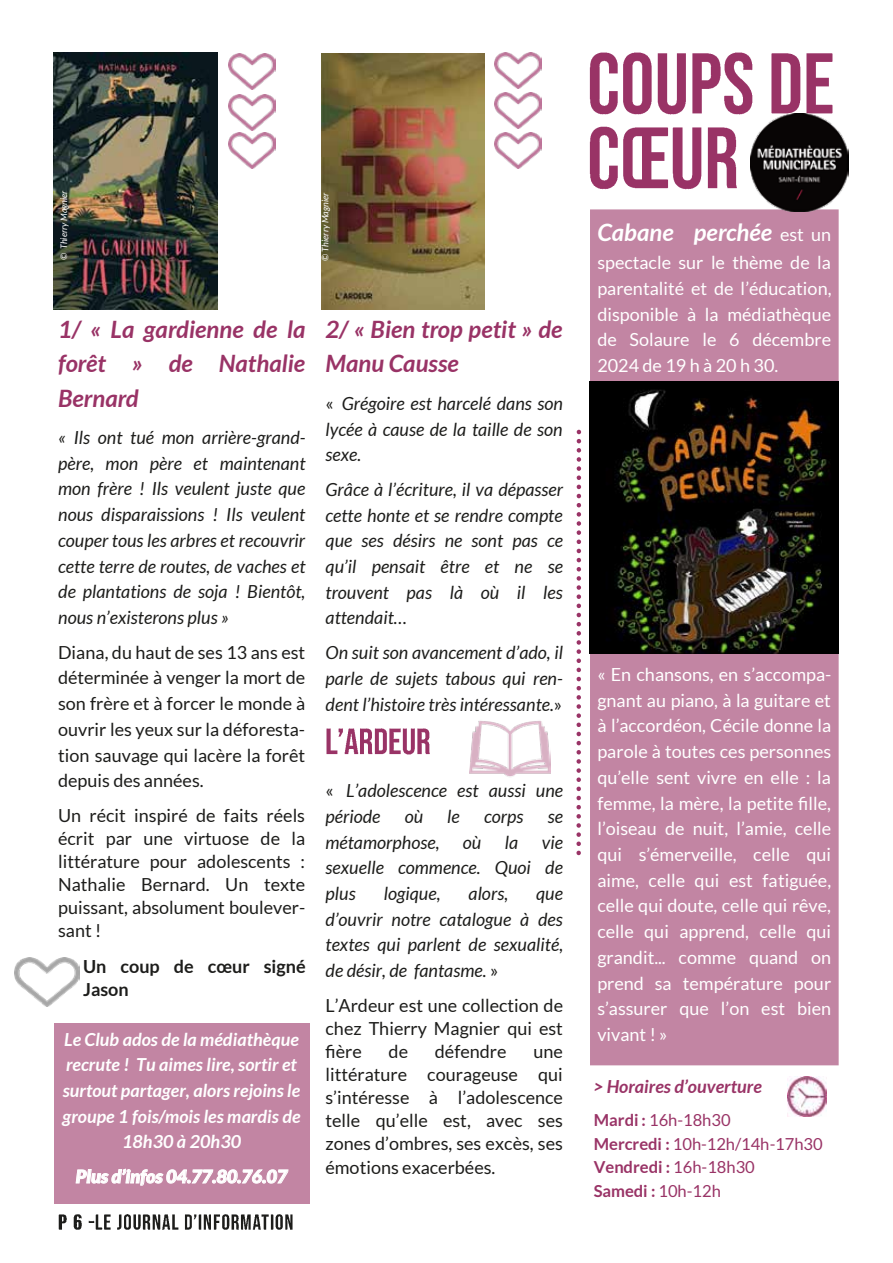
<style>
.page{position:relative;width:893px;height:1263px;background:#fff}
.page>*{position:absolute;margin:0;border:0;box-sizing:border-box;transform-origin:0 0}
.t1{font:italic 700 24px/34.3px "Lato";color:#936}
.t2{font:italic 700 24px "Lato";color:#fff}
.t3{font:italic 18px/25.7px "Lato";color:#1d1d1b;text-align:justify}
.t4{font:18px/25.7px "Lato";color:#fff;text-align:justify}
.t5{font:18px/23.1px "Lato";color:#1d1d1b;text-align:justify}
.t6{font:italic 700 18px/25.7px "Lato";color:#fff;text-align:center}
.t7{font:italic 900 18px "Lato";color:#fff}
.t8{font:700 18px/23.2px "Lato";color:#1d1d1b}
.t9{font:italic 700 18px "Lato";color:#936}
.t10{font:16.5px/23.5px "Lato";letter-spacing:-.005em;color:#936}
.t11{font:italic 9px "Lato";letter-spacing:-.005em;color:#fff}
.s1{font-style:normal}
.s2{font-weight:400;font-style:normal;font-size:18px}
.s3{font-weight:700}
</style>
<div class="page">
<img style="left:54px;top:52px;width:163px;height:257px">
<img style="left:322px;top:54px;width:162px;height:256px">
<img style="left:326px;top:728px;width:12px;height:27px">
<img style="left:338px;top:728px;width:7px;height:26px">
<img style="left:345px;top:728px;width:85px;height:27px">
<img style="left:589px;top:52px;width:244px;height:62px">
<img style="left:589px;top:111px;width:187px;height:79px">
<svg style="left:576px;top:432px;width:5px;height:424px"></svg>
<div style="left:592px;top:211px;width:245px;height:853px;background:#c285a3"></div>
<div style="left:590px;top:209px;width:249px;height:856px;border:3px solid #c285a3"></div>
<img style="left:751px;top:114px;width:97px;height:97px">
<img style="left:787px;top:1077px;width:40px;height:39px">
<div style="left:54px;top:1023px;width:256px;height:180px;background:#c285a3"></div>
<svg style="left:76px;top:1168px;width:213px;height:18px"></svg>
<img style="left:228px;top:54px;width:47px;height:36px">
<img style="left:228px;top:133px;width:47px;height:36px">
<img style="left:228px;top:94px;width:47px;height:36px">
<img style="left:494px;top:52px;width:47px;height:36px">
<img style="left:494px;top:92px;width:47px;height:36px">
<img style="left:494px;top:133px;width:47px;height:36px">
<img style="left:14px;top:958px;width:65px;height:49px">
<img style="left:58px;top:1214px;width:134px;height:16px">
<img style="left:88px;top:1214px;width:14px;height:16px">
<img style="left:193px;top:1214px;width:4px;height:6px">
<img style="left:198px;top:1214px;width:95px;height:16px">
<img style="left:469px;top:720px;width:82px;height:57px">
<img style="left:589px;top:382px;width:249px;height:272px">
<p class="t11" style="left:59px;top:260px;width:71px;rotate:-90deg">© Thierry Magnier</p>
<p class="t11" style="left:320px;top:260px;width:69px;rotate:-90deg">© Thierry Magnier</p>
<h1 class="t1" style="left:58px;top:313px;width:249px;text-align:justify">1/ « La gardienne de la forêt » de Nathalie Bernard</h1>
<p class="t3" style="left:58px;top:425px;width:249px">« Ils ont tué mon arrière-grand&shy;père, mon père et maintenant mon frère ! Ils veulent juste que nous disparaissions ! Ils veulent couper tous les arbres et recouvrir cette terre de routes, de vaches et de plantations de soja ! Bientôt, nous n’existerons plus »</p>
<p class="t5" style="left:58px;top:639px;width:249px;line-height:25.7px">Diana, du haut de ses 13 ans est déterminée à venger la mort de son frère et à forcer le monde à ouvrir les yeux sur la déforesta&shy;tion sauvage qui lacère la forêt depuis des années.</p>
<p class="t5" style="left:58px;top:804px;width:249px">Un récit inspiré de faits réels écrit par une virtuose de la littérature pour adolescents :<br>Nathalie Bernard. Un texte puissant, absolument boulever&shy;sant !</p>
<p class="t8" style="left:83px;top:954px;width:224px">Un coup de cœur signé<br>Jason</p>
<p class="t6" style="left:63px;top:1026px;width:239px">Le Club ados de la médiathèque recrute ! Tu aimes lire, sortir et surtout partager, alors rejoins le groupe 1 fois/mois les mardis de<br>18h30 à 20h30</p>
<p class="t7" style="left:76px;top:1166px;width:213px">Plus d’infos 04.77.80.76.07</p>
<h1 class="t1" style="left:326px;top:313px;width:239px">2/ « Bien trop petit » de<br>Manu Causse</h1>
<p class="t3" style="left:326px;top:391px;width:239px"><span class="s1">«</span> Grégoire est harcelé dans son lycée à cause de la taille de son sexe.</p>
<p class="t3" style="left:326px;top:477px;width:239px">Grâce à l’écriture, il va dépasser cette honte et se rendre compte que ses désirs ne sont pas ce qu’il pensait être et ne se trouvent pas là où il les attendait…</p>
<p class="t3" style="left:326px;top:640px;width:239px">On suit son avancement d’ado, il parle de sujets tabous qui ren&shy;dent l’histoire très intéressante.<span class="s1">»</span></p>
<p class="t3" style="left:326px;top:778px;width:239px"><span class="s1">«</span> L’adolescence est aussi une période</p>
<p class="t3" style="left:405px;top:804px;width:20px">où</p>
<p class="t3" style="left:447px;top:804px;width:14px">le</p>
<p class="t3" style="left:484px;top:804px;width:41px">corps</p>
<p class="t3" style="left:548px;top:804px;width:17px">se</p>
<p class="t3" style="left:326px;top:830px;width:115px">métamorphose,</p>
<p class="t3" style="left:463px;top:830px;width:20px">où</p>
<p class="t3" style="left:505px;top:830px;width:15px">la</p>
<p class="t3" style="left:326px;top:830px;width:239px;text-indent:216px">vie sexuelle commence. Quoi de plus</p>
<p class="t3" style="left:384px;top:881px;width:58px">logique,</p>
<p class="t3" style="left:469px;top:881px;width:41px">alors,</p>
<p class="t3" style="left:326px;top:881px;width:239px;text-indent:211px">que d’ouvrir notre catalogue à des textes qui parlent de sexualité, de désir, de fantasme. <span class="s1">»</span></p>
<p class="t5" style="left:326px;top:994px;width:239px">L’Ardeur est une collection de chez Thierry Magnier qui est fière</p>
<p class="t5" style="left:388px;top:1040px;width:21px">de</p>
<p class="t5" style="left:435px;top:1040px;width:73px">défendre</p>
<p class="t5" style="left:326px;top:1040px;width:239px;text-indent:208px">une littérature courageuse qui s’intéresse à l’adolescence telle qu’elle est, avec ses zones d’ombres, ses excès, ses émotions exacerbées.</p>
<h1 class="t2" style="left:597px;top:218px;width:235px">Cabane perchée <span class="s2">est un</span></h1>
<p class="t4" style="left:597px;top:250px;width:236px">spectacle sur le thème de la parentalité et de l’éducation, disponible à la médiathèque de Solaure le 6 décembre 2024 de 19 h à 20 h 30.</p>
<p class="t4" style="left:597px;top:662px;width:236px">« En chansons, en s’accompa&shy;gnant au piano, à la guitare et à l’accordéon, Cécile donne la parole à toutes ces personnes qu’elle sent vivre en elle : la femme, la mère, la petite fille, l’oiseau de nuit, l’amie, celle qui s’émerveille, celle qui aime, celle qui est fatiguée, celle qui doute, celle qui rêve, celle qui apprend, celle qui grandit... comme quand on prend sa température pour s’assurer que l’on est bien vivant ! »</p>
<p class="t9" style="left:594px;top:1076px;width:170px">&gt; Horaires d’ouverture</p>
<p class="t10" style="left:594px;top:1108px;width:230px"><span class="s3">Mardi :</span> 16h-18h30<br><span class="s3">Mercredi :</span> 10h-12h/14h-17h30<br><span class="s3">Vendredi :</span> 16h-18h30<br><span class="s3">Samedi :</span> 10h-12h</p>
</div>
